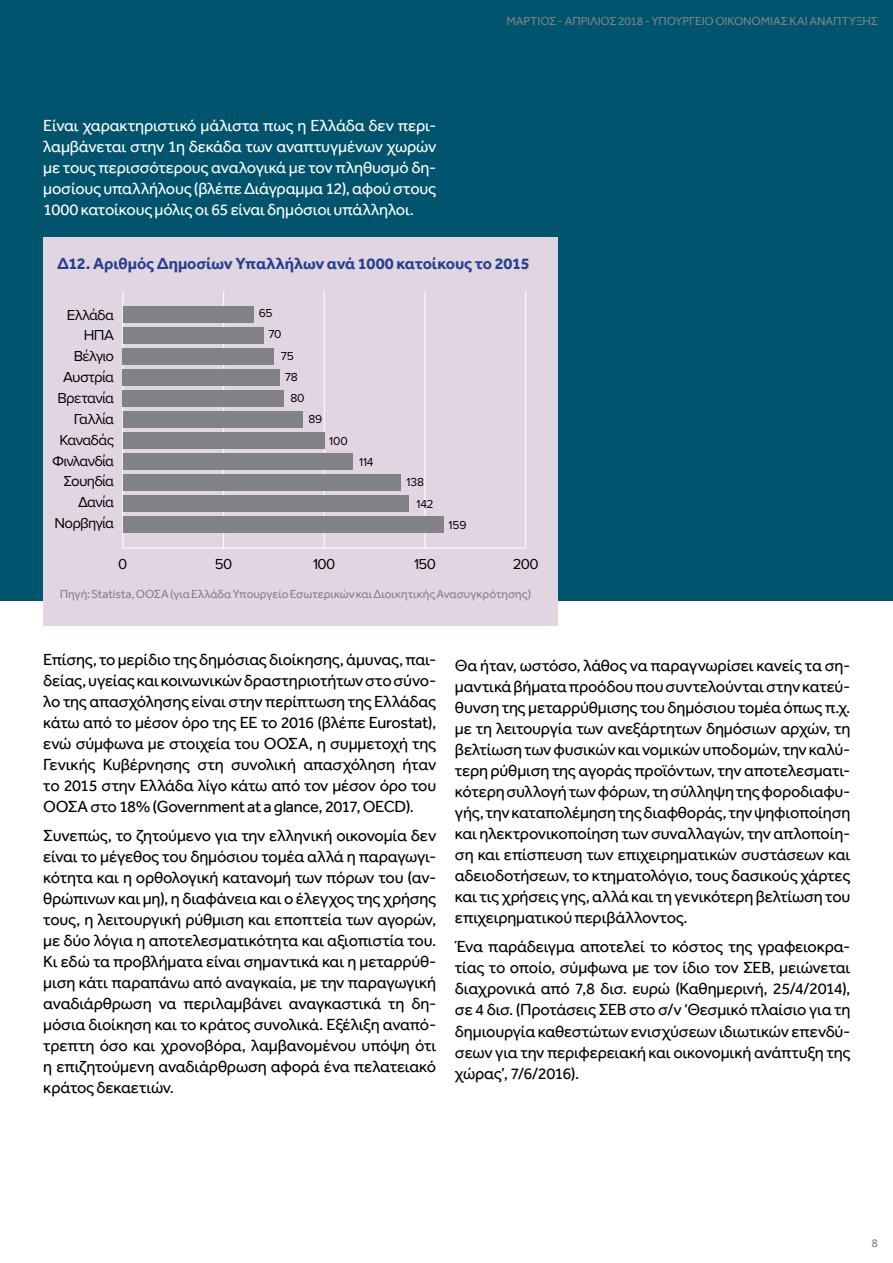
<style>
.page{position:relative;width:893px;height:1263px;background:#fff}
.page>*{position:absolute;margin:0;border:0;box-sizing:border-box;transform-origin:0 0}
.t1{font:16.5px/21px "Effra";letter-spacing:-.015em;color:#000;text-align:justify}
.t2{font:16.5px/21px "Effra";letter-spacing:-.015em;color:#fff;text-align:justify}
.t3{font:700 16.5px "Effra";letter-spacing:-.01em;color:#25408f}
.t4{font:15px/20.9px "Proxima Nova";letter-spacing:-.045em;color:#000;text-align:right}
.t5{font:12px "Effra";letter-spacing:-.005em;color:#808285}
.t6{font:12px/21.5px "Proxima Nova";letter-spacing:-.01em;color:#000}
</style>
<div class="page">
<div style="left:0;top:0;width:893px;height:600px;background:#00546e"></div>
<div style="left:44px;top:237px;width:514px;height:388px;background:#e1d5e2"></div>
<hr style="left:123px;top:548px;width:403px;height:1px;background:#fff">
<hr style="left:223px;top:291px;width:1px;height:257px;background:#fff">
<hr style="left:324px;top:291px;width:1px;height:257px;background:#fff">
<hr style="left:424px;top:291px;width:1px;height:257px;background:#fff">
<hr style="left:525px;top:291px;width:1px;height:257px;background:#fff">
<hr style="left:122px;top:291px;width:1px;height:257px;background:#fff">
<div style="left:123px;top:516px;width:320px;height:17px;background:#808285"></div>
<div style="left:123px;top:495px;width:286px;height:17px;background:#808285"></div>
<div style="left:123px;top:474px;width:278px;height:17px;background:#808285"></div>
<div style="left:123px;top:453px;width:229px;height:17px;background:#808285"></div>
<div style="left:123px;top:432px;width:201px;height:17px;background:#808285"></div>
<div style="left:123px;top:411px;width:179px;height:17px;background:#808285"></div>
<div style="left:123px;top:390px;width:161px;height:17px;background:#808285"></div>
<div style="left:123px;top:369px;width:157px;height:17px;background:#808285"></div>
<div style="left:123px;top:348px;width:151px;height:17px;background:#808285"></div>
<div style="left:123px;top:327px;width:141px;height:17px;background:#808285"></div>
<div style="left:123px;top:306px;width:131px;height:17px;background:#808285"></div>
<p class="t2" style="left:43px;top:115px;width:394px">Είναι χαρακτηριστικό μάλιστα πως η Ελλάδα δεν περι&shy;λαμβάνεται στην 1η δεκάδα των αναπτυγμένων χωρών με τους περισσότερους αναλογικά με τον πληθυσμό δη&shy;μοσίους υπαλλήλους (βλέπε Διάγραμμα 12), αφού στους 1000 κατοίκους μόλις οι 65 είναι δημόσιοι υπάλληλοι.</p>
<p class="t5" style="left:506px;top:14px;width:373px">ΜΑΡΤΙΟΣ - ΑΠΡΙΛΙΟΣ 2018 - ΥΠΟΥΡΓΕΙΟ ΟΙΚΟΝΟΜΙΑΣ ΚΑΙ ΑΝΑΠΤΥΞΗΣ</p>
<p class="t3" style="left:57px;top:253px;width:474px">Δ12. Αριθμός Δημοσίων Υπαλλήλων ανά 1000 κατοίκους το 2015</p>
<p class="t4" style="left:52px;top:303px;width:64px">Ελλάδα<br>ΗΠΑ<br>Βέλγιο<br>Αυστρία<br>Βρετανία<br>Γαλλία<br>Καναδάς<br>Φινλανδία<br>Σουηδία<br>Δανία<br>Νορβηγία</p>
<p class="t6" style="left:259px;top:302px;width:15px">65</p>
<p class="t6" style="left:268px;top:323px;width:15px">70</p>
<p class="t6" style="left:281px;top:345px;width:15px">75</p>
<p class="t6" style="left:285px;top:366px;width:14px">78</p>
<p class="t6" style="left:290px;top:387px;width:16px">80</p>
<p class="t6" style="left:308px;top:408px;width:15px">89</p>
<p class="t6" style="left:329px;top:429px;width:20px">100</p>
<p class="t6" style="left:359px;top:451px;width:16px">114</p>
<p class="t6" style="left:416px;top:471px;width:19px;text-indent:-10px">138<br>142</p>
<p class="t6" style="left:449px;top:514px;width:19px">159</p>
<p class="t4" style="left:118px;top:553px;width:11px">0</p>
<p class="t4" style="left:215px;top:553px;width:19px">50</p>
<p class="t4" style="left:313px;top:553px;width:24px">100</p>
<p class="t4" style="left:414px;top:553px;width:23px">150</p>
<p class="t4" style="left:513px;top:553px;width:27px">200</p>
<p class="t5" style="left:60px;top:587px;width:473px">Πηγή: Statista, ΟΟΣΑ (για Ελλάδα Υπουργείο Εσωτερικών και Διοικητικής Ανασυγκρότησης)</p>
<p class="t1" style="left:43px;top:648px;width:394px">Επίσης, το μερίδιο της δημόσιας διοίκησης, άμυνας, παι&shy;δείας, υγείας και κοινωνικών δραστηριοτήτων στο σύνο&shy;λο της απασχόλησης είναι στην περίπτωση της Ελλάδας κάτω από το μέσον όρο της ΕΕ το 2016 (βλέπε Eurostat), ενώ σύμφωνα με στοιχεία του ΟΟΣΑ, η συμμετοχή της Γενικής Κυβέρνησης στη συνολική απασχόληση ήταν το 2015 στην Ελλάδα λίγο κάτω από τον μέσον όρο του ΟΟΣΑ στο 18% (Government at a glance, 2017, OECD).</p>
<p class="t1" style="left:43px;top:825px;width:394px">Συνεπώς, το ζητούμενο για την ελληνική οικονομία δεν είναι το μέγεθος του δημόσιου τομέα αλλά η παραγωγι&shy;κότητα και η ορθολογική κατανομή των πόρων του (αν&shy;θρώπινων και μη), η διαφάνεια και ο έλεγχος της χρήσης τους, η λειτουργική ρύθμιση και εποπτεία των αγορών, με δύο λόγια η αποτελεσματικότητα και αξιοπιστία του.<br>Κι εδώ τα προβλήματα είναι σημαντικά και η μεταρρύθ&shy;μιση κάτι παραπάνω από αναγκαία, με την παραγωγική αναδιάρθρωση να περιλαμβάνει αναγκαστικά τη δη&shy;μόσια διοίκηση και το κράτος συνολικά. Εξέλιξη αναπό&shy;τρεπτη όσο και χρονοβόρα, λαμβανομένου υπόψη ότι η επιζητούμενη αναδιάρθρωση αφορά ένα πελατειακό κράτος δεκαετιών.</p>
<p class="t1" style="left:455px;top:655px;width:397px">Θα ήταν, ωστόσο, λάθος να παραγνωρίσει κανείς τα ση&shy;μαντικά βήματα προόδου που συντελούνται στην κατεύ&shy;θυνση της μεταρρύθμισης του δημόσιου τομέα όπως π.χ. με τη λειτουργία των ανεξάρτητων δημόσιων αρχών, τη βελτίωση των φυσικών και νομικών υποδομών, την καλύ&shy;τερη ρύθμιση της αγοράς προϊόντων, την αποτελεσματι&shy;κότερη συλλογή των φόρων, τη σύλληψη της φοροδιαφυ&shy;γής, την καταπολέμηση της διαφθοράς, την ψηφιοποίηση και ηλεκτρονικοποίηση των συναλλαγών, την απλοποίη&shy;ση και επίσπευση των επιχειρηματικών συστάσεων και αδειοδοτήσεων, το κτηματολόγιο, τους δασικούς χάρτες και τις χρήσεις γης, αλλά και τη γενικότερη βελτίωση του επιχειρηματικού περιβάλλοντος.</p>
<p class="t1" style="left:455px;top:936px;width:397px">Ένα παράδειγμα αποτελεί το κόστος της γραφειοκρα&shy;τίας το οποίο, σύμφωνα με τον ίδιο τον ΣΕΒ, μειώνεται διαχρονικά από 7,8 δισ. ευρώ (Καθημερινή, 25/4/2014), σε 4 δισ. (Προτάσεις ΣΕΒ στο σ/ν ‘Θεσμικό πλαίσιο για τη δημιουργία καθεστώτων ενισχύσεων ιδιωτικών επενδύ&shy;σεων για την περιφερειακή και οικονομική ανάπτυξη της χώρας’, 7/6/2016).</p>
<p class="t5" style="left:871px;top:1236px;width:8px">8</p>
</div>
